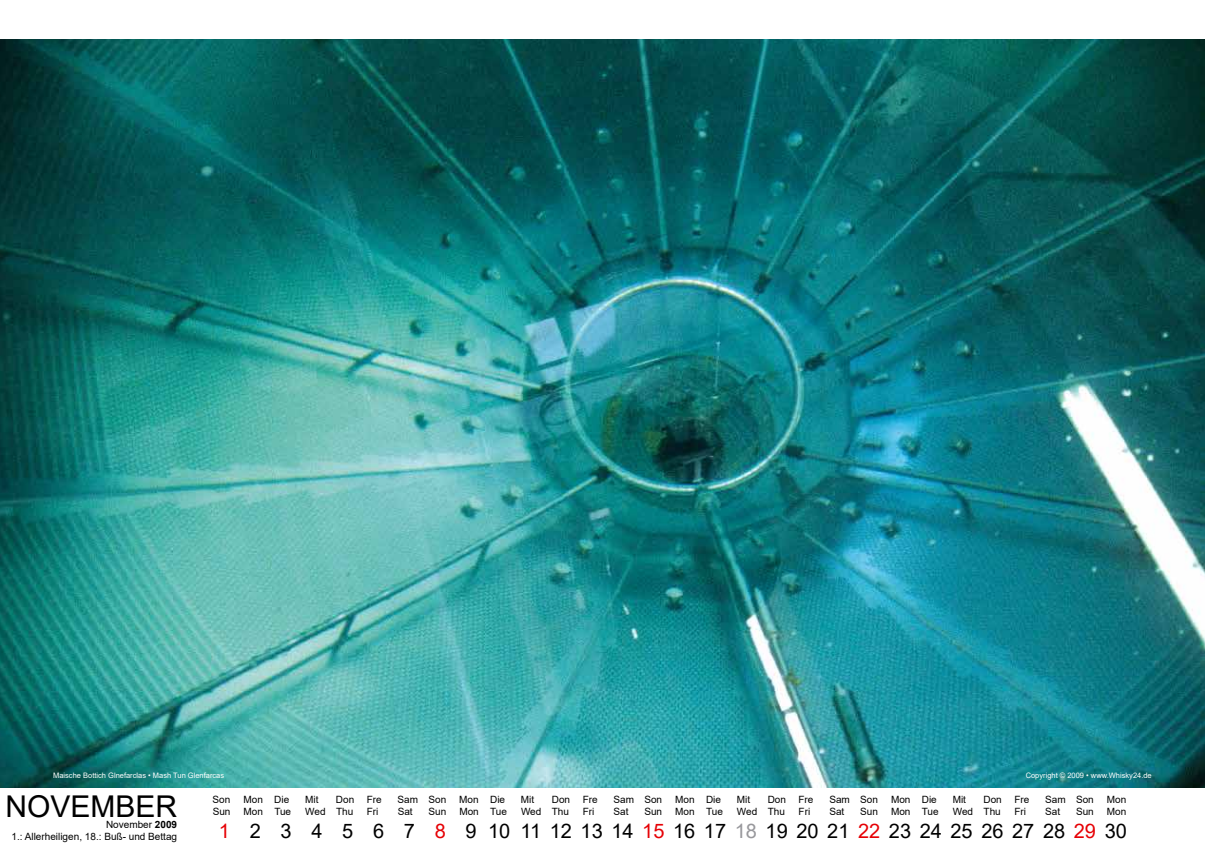
<style>
.page{position:relative;width:1205px;height:851px;background:#fff}
.page>*{position:absolute;margin:0;border:0;box-sizing:border-box;transform-origin:0 0}
.t1{font:30px "Arial";color:#000}
.t2{font:20px "Arial";color:#000}
.t3{font:10px/12px "Arial";color:#000;text-align:right}
.t4{font:7.5px "Arial";color:#fff}
.s1{color:#e60005}
.s2{color:#98989c}
.s3{font-weight:700}
</style>
<div class="page">
<img style="left:0;top:39px;width:1205px;height:748px">
<p class="t4" style="left:53px;top:770px;width:173px">Maische Bottich Glnefarclas • Mash Tun Glenfarcas</p>
<p class="t4" style="left:1025px;top:770px;width:128px">Copyright © 2009 • www.Whisky24.de</p>
<h1 class="t1" style="left:5px;top:785px;width:173px">NOVEMBER</h1>
<p class="t3" style="left:213px;top:793px;width:19px">Son</p>
<p class="t3" style="left:243px;top:793px;width:47px">Mon Die</p>
<p class="t3" style="left:305px;top:793px;width:15px">Mit</p>
<p class="t3" style="left:336px;top:793px;width:47px">Don Fre</p>
<p class="t3" style="left:398px;top:793px;width:50px">Sam Son</p>
<p class="t3" style="left:459px;top:793px;width:47px">Mon Die</p>
<p class="t3" style="left:521px;top:793px;width:15px">Mit</p>
<p class="t3" style="left:552px;top:793px;width:47px">Don Fre</p>
<p class="t3" style="left:613px;top:793px;width:50px">Sam Son</p>
<p class="t3" style="left:675px;top:793px;width:47px">Mon Die</p>
<p class="t3" style="left:737px;top:793px;width:15px">Mit</p>
<p class="t3" style="left:768px;top:793px;width:47px">Don Fre</p>
<p class="t3" style="left:829px;top:793px;width:50px">Sam Son</p>
<p class="t3" style="left:891px;top:793px;width:47px">Mon Die</p>
<p class="t3" style="left:952px;top:793px;width:15px">Mit</p>
<p class="t3" style="left:983px;top:793px;width:47px">Don Fre</p>
<p class="t3" style="left:1045px;top:793px;width:50px">Sam Son</p>
<p class="t3" style="left:1107px;top:793px;width:21px">Mon</p>
<p class="t3" style="left:213px;top:805px;width:19px">Sun</p>
<p class="t3" style="left:243px;top:805px;width:49px">Mon Tue</p>
<p class="t3" style="left:305px;top:805px;width:50px">Wed Thu</p>
<p class="t3" style="left:367px;top:805px;width:13px">Fri</p>
<p class="t3" style="left:398px;top:805px;width:17px">Sat</p>
<p class="t3" style="left:428px;top:805px;width:19px">Sun</p>
<p class="t3" style="left:459px;top:805px;width:49px">Mon Tue</p>
<p class="t3" style="left:521px;top:805px;width:50px">Wed Thu</p>
<p class="t3" style="left:583px;top:805px;width:13px">Fri</p>
<p class="t3" style="left:613px;top:805px;width:17px">Sat</p>
<p class="t3" style="left:644px;top:805px;width:19px">Sun</p>
<p class="t3" style="left:675px;top:805px;width:49px">Mon Tue</p>
<p class="t3" style="left:737px;top:805px;width:50px">Wed Thu</p>
<p class="t3" style="left:798px;top:805px;width:13px">Fri</p>
<p class="t3" style="left:829px;top:805px;width:17px">Sat</p>
<p class="t3" style="left:860px;top:805px;width:19px">Sun</p>
<p class="t3" style="left:891px;top:805px;width:49px">Mon Tue</p>
<p class="t3" style="left:953px;top:805px;width:50px">Wed Thu</p>
<p class="t3" style="left:1014px;top:805px;width:13px">Fri</p>
<p class="t3" style="left:1045px;top:805px;width:17px">Sat</p>
<p class="t3" style="left:1076px;top:805px;width:19px">Sun</p>
<p class="t3" style="left:1107px;top:805px;width:21px">Mon</p>
<h2 class="t2" style="left:219px;top:816px;width:909px"><span class="s1">1</span> 2 3 4 5 6 7 <span class="s1">8</span> 9 1011121314<span class="s1">15</span>1617<span class="s2">18</span>192021<span class="s1">22</span>232425262728<span class="s1">29</span>30</h2>
<p class="t3" style="left:12px;top:818px;width:167px">November <span class="s3">2009<br></span>1.: Allerheiligen, 18.: Buß- und Bettag</p>
</div>
